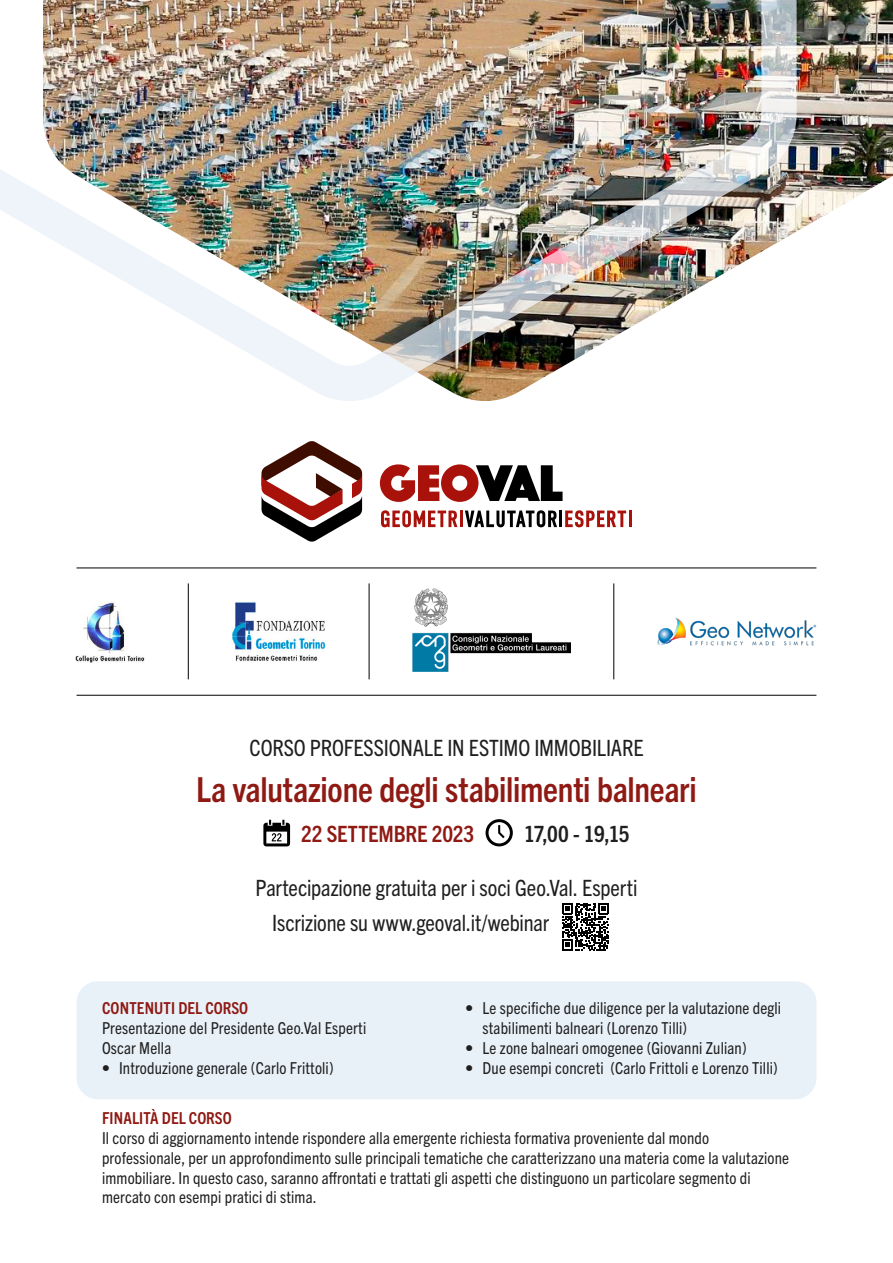
<style>
.page{position:relative;width:893px;height:1263px;background:#fff}
.page>*{position:absolute;margin:0;border:0;box-sizing:border-box;transform-origin:0 0}
.t1{font:700 condensed 34.5px "Trade Gothic Next LT Pro";letter-spacing:-.005em;color:#8f1913}
.t2{font:condensed 22.5px "Trade Gothic Next LT Pro";letter-spacing:-.005em;color:#1f1f1f}
.t3{font:700 condensed 22.5px "Trade Gothic Next LT Pro";letter-spacing:-.005em;color:#8f1913}
.t4{font:700 condensed 22.5px "Trade Gothic Next LT Pro";letter-spacing:-.02em;color:#1f1f1f}
.t5{font:condensed 16.5px/19.8px "Trade Gothic Next LT Pro";letter-spacing:.01em;color:#1f1f1f}
.t6{font:700 condensed 16.5px "Trade Gothic Next LT Pro";letter-spacing:.01em;color:#8f1913}
</style>
<div class="page">
<div style="left:77px;top:981px;width:739px;height:118px;background:#e9f1f8;border-radius:21px"></div>
<img style="left:797px;top:0;width:96px;height:231px">
<svg style="left:261px;top:441px;width:101px;height:101px"></svg>
<svg style="left:380px;top:464px;width:183px;height:38px"></svg>
<svg style="left:381px;top:510px;width:76px;height:17px"></svg>
<hr style="left:460px;top:510px;width:3px;height:17px;background:#a8120b">
<svg style="left:465px;top:510px;width:92px;height:17px"></svg>
<hr style="left:559px;top:510px;width:3px;height:17px;background:#000">
<svg style="left:565px;top:510px;width:61px;height:17px"></svg>
<hr style="left:628px;top:510px;width:3px;height:17px;background:#a8120b">
<img style="left:0;top:0;width:797px;height:401px">
<svg style="left:486px;top:819px;width:27px;height:27px"></svg>
<img style="left:412px;top:589px;width:159px;height:82px">
<img style="left:657px;top:617px;width:159px;height:29px">
<img style="left:75px;top:601px;width:70px;height:61px">
<img style="left:232px;top:602px;width:94px;height:59px">
<hr style="left:77px;top:568px;width:739px;height:1px;background:#000">
<hr style="left:77px;top:695px;width:739px;height:1px;background:#000">
<hr style="left:188px;top:583px;width:1px;height:96px;background:#000">
<hr style="left:369px;top:583px;width:1px;height:96px;background:#000">
<hr style="left:613px;top:583px;width:1px;height:96px;background:#000">
<svg style="left:562px;top:903px;width:47px;height:47px"></svg>
<svg style="left:263px;top:820px;width:27px;height:26px"></svg>
<p class="t2" style="left:250px;top:732px;width:395px">CORSO PROFESSIONALE IN ESTIMO IMMOBILIARE</p>
<p class="t1" style="left:196px;top:765px;width:502px">La valutazione degli stabilimenti balneari</p>
<p class="t3" style="left:301px;top:818px;width:174px">22 SETTEMBRE 2023</p>
<p class="t4" style="left:524px;top:818px;width:107px">17,00 - 19,15</p>
<p class="t2" style="left:256px;top:872px;width:383px">Partecipazione gratuita per i soci Geo.Val. Esperti</p>
<p class="t2" style="left:272px;top:908px;width:278px">Iscrizione su www.geoval.it/webinar</p>
<p class="t6" style="left:102px;top:997px;width:148px">CONTENUTI DEL CORSO</p>
<p class="t5" style="left:102px;top:1017px;width:266px">Presentazione del Presidente Geo.Val Esperti<br>Oscar Mella</p>
<p class="t5" style="left:102px;top:1057px;width:233px">• Introduzione generale (Carlo Frittoli)</p>
<p class="t5" style="left:483px;top:997px;width:300px;text-indent:-17px">• Le specifiche due diligence per la valutazione degli stabilimenti balneari (Lorenzo Tilli)</p>
<p class="t5" style="left:466px;top:1037px;width:282px">• Le zone balneari omogenee (Giovanni Zulian)</p>
<p class="t5" style="left:466px;top:1057px;width:314px">• Due esempi concreti (Carlo Frittoli e Lorenzo Tilli)</p>
<p class="t6" style="left:102px;top:1107px;width:131px">FINALITÀ DEL CORSO</p>
<p class="t5" style="left:102px;top:1127px;width:689px">Il corso di aggiornamento intende rispondere alla emergente richiesta formativa proveniente dal mondo professionale, per un approfondimento sulle principali tematiche che caratterizzano una materia come la valutazione immobiliare. In questo caso, saranno affrontati e trattati gli aspetti che distinguono un particolare segmento di mercato con esempi pratici di stima.</p>
</div>
